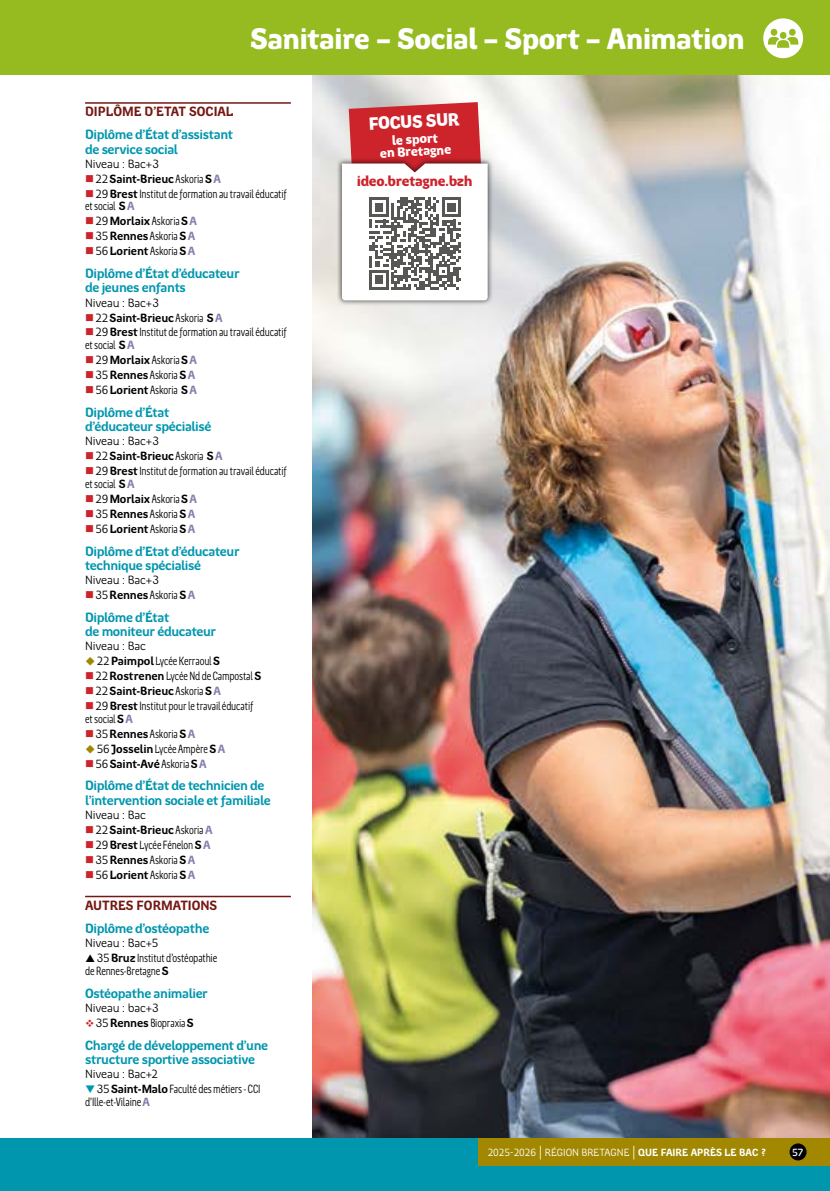
<style>
.page{position:relative;width:830px;height:1191px;background:#fff}
.page>*{position:absolute;margin:0;border:0;box-sizing:border-box;transform-origin:0 0}
.t1{font:900 30px "Region Bretagne New";letter-spacing:-.025em;color:#fff}
.t2{font:900 18px "Region Bretagne New";color:#fff}
.t3{font:900 14.7px "Region Bretagne New";letter-spacing:-.02em;color:#cd242c}
.t4{font:700 13.5px/14.2px "Region Bretagne New";letter-spacing:-.03em;color:#0096ae}
.t5{font:700 13.5px "Region Bretagne New";color:#751712}
.t6{font:900 13.5px/12px "Region Bretagne New";color:#fff;text-align:center}
.t7{font:12px/12.8px "Region Bretagne Cond New";letter-spacing:-.015em;color:#000}
.t8{font:700 12px "Region Bretagne New";letter-spacing:-.015em;color:#000}
.t9{font:12px "Region Bretagne New";letter-spacing:-.015em;color:#000}
.t10{font:10.5px "Region Bretagne New";color:#fff}
.t11{font:500 10.5px "Region Bretagne New";color:#fff}
.s1{color:#cd242c}
.s2{font-weight:400}
.s3{font-family:"Region Bretagne Cond New";font-weight:400}
.s4{color:#827faf}
.s5{font-family:"Region Bretagne New"}
.s6{font-family:"Region Bretagne New";font-weight:700}
.s7{font-family:"Region Bretagne New";font-weight:700;color:#827faf}
.s8{color:#a28800}
.s9{color:#0096ae}
.s10{font-size:13.5px}
.s11{font-weight:700}
</style>
<div class="page">
<img style="left:312px;top:74px;width:517px;height:1064px">
<hr style="left:85px;top:102px;width:206px;height:2px;background:#751712">
<hr style="left:85px;top:895px;width:206px;height:2px;background:#751712">
<div style="left:337px;top:159px;width:156px;height:147px;background:#000;opacity:.75"></div>
<svg style="left:342px;top:102px;width:145px;height:198px"></svg>
<div style="left:0;top:1138px;width:829px;height:53px;background:#0096ae"></div>
<div style="left:478px;top:1138px;width:351px;height:27px;background:#a28800"></div>
<div style="left:789px;top:1143px;width:17px;height:17px;background:#000;border-radius:50%"></div>
<div style="left:0;top:0;width:829px;height:74px;background:#95bb20"></div>
<div style="left:762px;top:18px;width:40px;height:40px;background:#fff;border-radius:50%"></div>
<svg style="left:767px;top:29px;width:31px;height:19px"></svg>
<h1 class="t1" style="left:250px;top:22px;width:496px">Sanitaire – Social – Sport – Animation</h1>
<p class="t5" style="left:85px;top:104px;width:150px">DIPLÔME D’ETAT SOCIAL</p>
<p class="t4" style="left:85px;top:128px;width:149px">Diplôme d’État d’assistant de service social</p>
<p class="t9" style="left:85px;top:157px;width:75px">Niveau : Bac+3</p>
<p class="t8" style="left:85px;top:172px;width:137px"><span class="s1">■</span><span class="s2">22</span>Saint-Brieuc <span class="s3">Askoria</span> S<span class="s4">A</span></p>
<p class="t7" style="left:85px;top:187px;width:203px"><span class="s1">■</span><span class="s5">29</span><span class="s6">Brest</span> Institut de formation au travail éducatif et social <span class="s6">S</span><span class="s7">A</span></p>
<p class="t8" style="left:85px;top:215px;width:113px"><span class="s1">■</span><span class="s2">29</span>Morlaix <span class="s3">Askoria</span> S<span class="s4">A</span></p>
<p class="t8" style="left:85px;top:230px;width:111px"><span class="s1">■</span><span class="s2">35</span>Rennes <span class="s3">Askoria</span> S<span class="s4">A</span></p>
<p class="t8" style="left:85px;top:244px;width:112px"><span class="s1">■</span><span class="s2">56</span>Lorient <span class="s3">Askoria</span> S<span class="s4">A</span></p>
<p class="t4" style="left:85px;top:267px;width:156px">Diplôme d’État d’éducateur de jeunes enfants</p>
<p class="t9" style="left:85px;top:296px;width:75px">Niveau : Bac+3</p>
<p class="t8" style="left:85px;top:311px;width:139px"><span class="s1">■</span><span class="s2">22</span>Saint-Brieuc <span class="s3">Askoria</span> S<span class="s4">A</span></p>
<p class="t7" style="left:85px;top:326px;width:203px"><span class="s1">■</span><span class="s5">29</span><span class="s6">Brest</span> Institut de formation au travail éducatif et social <span class="s6">S</span><span class="s7">A</span></p>
<p class="t8" style="left:85px;top:353px;width:113px"><span class="s1">■</span><span class="s2">29</span>Morlaix <span class="s3">Askoria</span> S<span class="s4">A</span></p>
<p class="t8" style="left:85px;top:368px;width:111px"><span class="s1">■</span><span class="s2">35</span>Rennes <span class="s3">Askoria</span> S<span class="s4">A</span></p>
<p class="t8" style="left:85px;top:383px;width:113px"><span class="s1">■</span><span class="s2">56</span>Lorient <span class="s3">Askoria</span> S<span class="s4">A</span></p>
<p class="t4" style="left:85px;top:405px;width:128px">Diplôme d’État d’éducateur spécialisé</p>
<p class="t9" style="left:85px;top:435px;width:75px">Niveau : Bac+3</p>
<p class="t8" style="left:85px;top:449px;width:139px"><span class="s1">■</span><span class="s2">22</span>Saint-Brieuc <span class="s3">Askoria</span> S<span class="s4">A</span></p>
<p class="t7" style="left:85px;top:465px;width:203px"><span class="s1">■</span><span class="s5">29</span><span class="s6">Brest</span> Institut de formation au travail éducatif et social <span class="s6">S</span><span class="s7">A</span></p>
<p class="t8" style="left:85px;top:492px;width:113px"><span class="s1">■</span><span class="s2">29</span>Morlaix <span class="s3">Askoria</span> S<span class="s4">A</span></p>
<p class="t8" style="left:85px;top:507px;width:111px"><span class="s1">■</span><span class="s2">35</span>Rennes <span class="s3">Askoria</span> S<span class="s4">A</span></p>
<p class="t8" style="left:85px;top:522px;width:112px"><span class="s1">■</span><span class="s2">56</span>Lorient <span class="s3">Askoria</span> S<span class="s4">A</span></p>
<p class="t4" style="left:85px;top:544px;width:156px">Diplôme d’Etat d’éducateur technique spécialisé</p>
<p class="t9" style="left:85px;top:573px;width:75px">Niveau : Bac+3</p>
<p class="t8" style="left:85px;top:588px;width:111px"><span class="s1">■</span><span class="s2">35</span>Rennes <span class="s3">Askoria</span> S<span class="s4">A</span></p>
<p class="t4" style="left:85px;top:610px;width:132px">Diplôme d’État<br>de moniteur éducateur</p>
<p class="t9" style="left:85px;top:640px;width:62px">Niveau : Bac</p>
<p class="t7" style="left:85px;top:655px;width:136px"><span class="s8">◆</span><span class="s5">22</span><span class="s6">Paimpol</span> Lycée Kerraoul <span class="s6">S</span></p>
<p class="t7" style="left:85px;top:670px;width:177px"><span class="s1">■</span><span class="s5">22</span><span class="s6">Rostrenen</span> Lycée Nd de Campostal <span class="s6">S</span></p>
<p class="t8" style="left:85px;top:684px;width:137px"><span class="s1">■</span><span class="s2">22</span>Saint-Brieuc <span class="s3">Askoria</span> S<span class="s4">A</span></p>
<p class="t7" style="left:85px;top:700px;width:170px"><span class="s1">■</span><span class="s5">29</span><span class="s6">Brest</span> Institut pour le travail éducatif et social <span class="s6">S</span><span class="s7">A</span></p>
<p class="t8" style="left:85px;top:727px;width:111px"><span class="s1">■</span><span class="s2">35</span>Rennes <span class="s3">Askoria</span> S<span class="s4">A</span></p>
<p class="t7" style="left:85px;top:742px;width:141px"><span class="s8">◆</span><span class="s5">56</span><span class="s6">Josselin</span> Lycée Ampère <span class="s6">S</span><span class="s7">A</span></p>
<p class="t8" style="left:85px;top:757px;width:123px"><span class="s1">■</span><span class="s2">56</span>Saint-Avé <span class="s3">Askoria</span> S<span class="s4">A</span></p>
<p class="t4" style="left:85px;top:779px;width:187px">Diplôme d’État de technicien de l’intervention sociale et familiale</p>
<p class="t9" style="left:85px;top:808px;width:62px">Niveau : Bac</p>
<p class="t8" style="left:85px;top:823px;width:129px"><span class="s1">■</span><span class="s2">22</span>Saint-Brieuc <span class="s3">Askoria</span> <span class="s4">A</span></p>
<p class="t7" style="left:85px;top:838px;width:127px"><span class="s1">■</span><span class="s5">29</span><span class="s6">Brest</span> Lycée Fénelon <span class="s6">S</span><span class="s7">A</span></p>
<p class="t8" style="left:85px;top:853px;width:111px"><span class="s1">■</span><span class="s2">35</span>Rennes <span class="s3">Askoria</span> S<span class="s4">A</span></p>
<p class="t8" style="left:85px;top:868px;width:112px"><span class="s1">■</span><span class="s2">56</span>Lorient <span class="s3">Askoria</span> S<span class="s4">A</span></p>
<p class="t5" style="left:85px;top:898px;width:134px">AUTRES FORMATIONS</p>
<p class="t4" style="left:85px;top:921px;width:126px">Diplôme d’ostéopathe</p>
<p class="t9" style="left:85px;top:936px;width:75px">Niveau : Bac+5</p>
<p class="t7" style="left:85px;top:951px;width:133px;text-indent:12px"><span class="s5">35</span><span class="s6">Bruz</span> Institut d’ostéopathie de Rennes-Bretagne <span class="s6">S</span></p>
<p class="t4" style="left:85px;top:986px;width:124px">Ostéopathe animalier</p>
<p class="t9" style="left:85px;top:1001px;width:75px">Niveau : bac+3</p>
<p class="t7" style="left:85px;top:1016px;width:110px"><span class="s1">❖</span><span class="s5">35</span><span class="s6">Rennes</span> Biopraxia <span class="s6">S</span></p>
<p class="t4" style="left:85px;top:1038px;width:184px">Chargé de développement d’une structure sportive associative</p>
<p class="t9" style="left:85px;top:1067px;width:74px">Niveau : Bac+2</p>
<p class="t7" style="left:85px;top:1083px;width:177px"><span class="s9">❑</span><span class="s5">35</span><span class="s6">Saint-Malo</span> Faculté des métiers - CCI d’Ille-et-Vilaine <span class="s7">A</span></p>
<h2 class="t2" style="left:368px;top:114px;width:92px;rotate:-3deg">FOCUS SUR</h2>
<p class="t6" style="left:379px;top:135px;width:73px;rotate:-3deg">le sport<br>en Bretagne</p>
<p class="t3" style="left:356px;top:173px;width:117px">ideo.bretagne.bzh</p>
<p class="t10" style="left:487px;top:1146px;width:280px">2025-2026 <span class="s10">|</span> RÉGION BRETAGNE <span class="s10">|</span> <span class="s11">QUE FAIRE APRÈS LE BAC ?</span></p>
<p class="t11" style="left:791px;top:1146px;width:13px">57</p>
</div>
